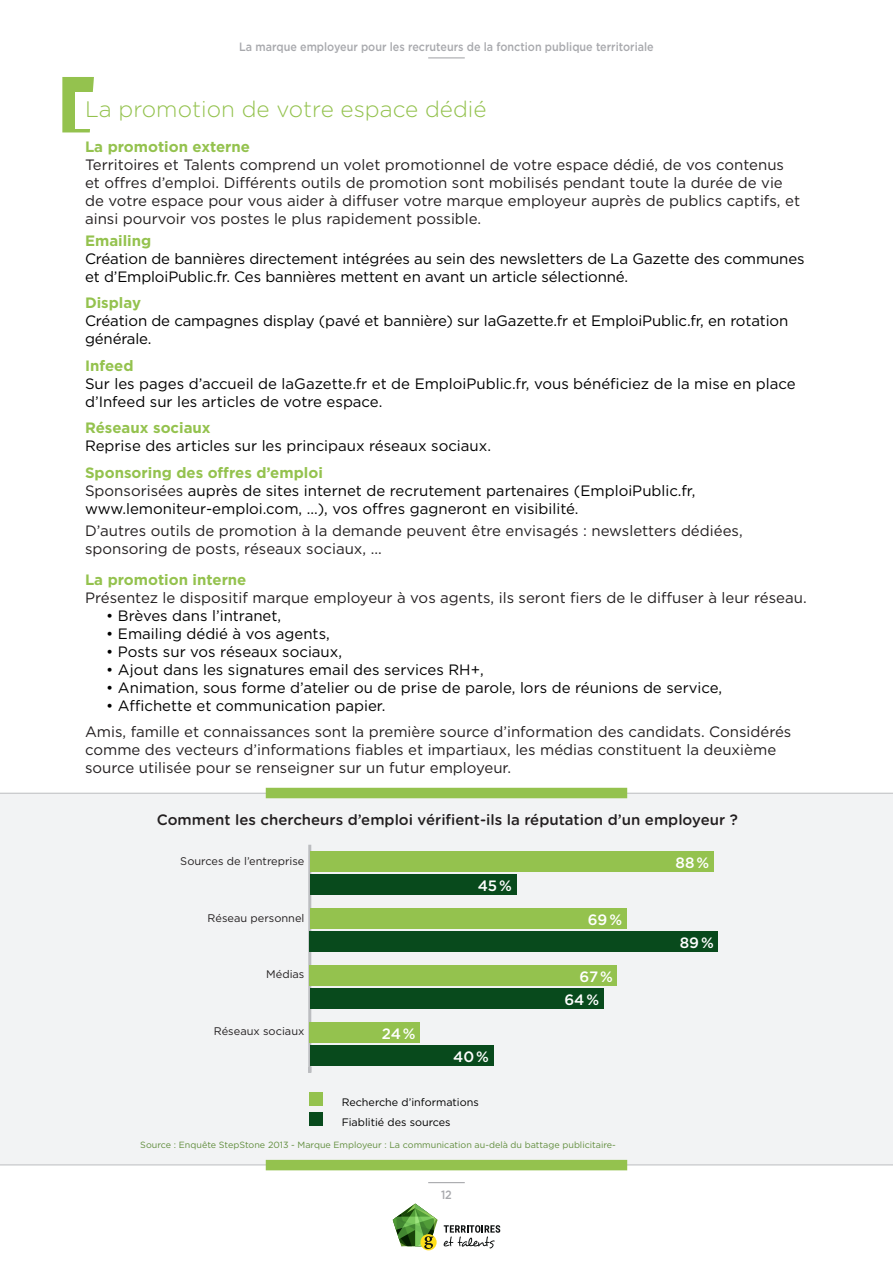
<style>
.page{position:relative;width:893px;height:1263px;background:#fff}
.page>*{position:absolute;margin:0;border:0;box-sizing:border-box;transform-origin:0 0}
.t1{font:300 22.5px "Gotham Rounded";color:#94c24e}
.t2{font:15px/18px "Gotham";color:#000}
.t3{font:15px/18px "Gotham";color:#231f20}
.t4{font:700 15px "Gotham";color:#94c24e}
.t5{font:500 15px "Gotham Rounded";color:#231f20}
.t6{font:500 15px "Gotham";color:#fff}
.t7{font:500 12px "Gotham";color:#a8a9ad;scale:.9 1}
.t8{font:10.95px "Gotham";color:#231f20}
.t9{font:10.8px/20.4px "Gotham";color:#000}
.t10{font:9px "Gotham";color:#618d3d}
.s1{font-weight:700;color:#94c24e}
.s2{color:#231f20}
</style>
<div class="page">
<hr style="left:428px;top:1182px;width:37px;height:1px;background:#a8a9ad">
<hr style="left:428px;top:57px;width:37px;height:1px;background:#a8a9ad">
<svg style="left:444px;top:1225px;width:56px;height:23px"></svg>
<div style="left:420px;top:1234px;width:17px;height:16px;background:#ffdf1b;border-radius:50%"></div>
<svg style="left:393px;top:1203px;width:45px;height:46px"></svg>
<svg style="left:62px;top:77px;width:32px;height:55px"></svg>
<div style="left:75px;top:92px;width:37px;height:36px;background:#fff"></div>
<div style="left:0;top:793px;width:893px;height:372px;background:#f2f3f4"></div>
<hr style="left:308px;top:845px;width:3px;height:228px;background:#bcbdc0">
<div style="left:310px;top:874px;width:206px;height:21px;background:#084a1c"></div>
<div style="left:310px;top:931px;width:408px;height:21px;background:#084a1c"></div>
<div style="left:310px;top:988px;width:293px;height:21px;background:#084a1c"></div>
<div style="left:310px;top:1045px;width:183px;height:21px;background:#084a1c"></div>
<div style="left:310px;top:851px;width:403px;height:21px;background:#94c24e"></div>
<div style="left:310px;top:908px;width:316px;height:21px;background:#94c24e"></div>
<div style="left:310px;top:965px;width:307px;height:21px;background:#94c24e"></div>
<div style="left:310px;top:1022px;width:110px;height:21px;background:#94c24e"></div>
<div style="left:309px;top:1092px;width:14px;height:14px;background:#94c24e"></div>
<div style="left:309px;top:1112px;width:14px;height:14px;background:#084a1c"></div>
<div style="left:266px;top:788px;width:361px;height:10px;background:#94c24e"></div>
<div style="left:266px;top:1160px;width:361px;height:10px;background:#94c24e"></div>
<p class="t7" style="left:239px;top:39px;width:462px">La marque employeur pour les recruteurs de la fonction publique territoriale</p>
<h1 class="t1" style="left:85px;top:94px;width:403px">La promotion de votre espace dédié</h1>
<p class="t4" style="left:85px;top:136px;width:167px">La promotion externe</p>
<p class="t3" style="left:85px;top:155px;width:716px">Territoires et Talents comprend un volet promotionnel de votre espace dédié, de vos contenus et offres d’emploi. Différents outils de promotion sont mobilisés pendant toute la durée de vie de votre espace pour vous aider à diffuser votre marque employeur auprès de publics captifs, et ainsi pourvoir vos postes le plus rapidement possible.</p>
<p class="t4" style="left:85px;top:231px;width:68px">Emailing</p>
<p class="t2" style="left:85px;top:249px;width:721px">Création de bannières directement intégrées au sein des newsletters de La Gazette des communes et d’EmploiPublic.fr. Ces bannières mettent en avant un article sélectionné.</p>
<p class="t4" style="left:85px;top:293px;width:58px">Display</p>
<p class="t2" style="left:85px;top:312px;width:705px">Création de campagnes display (pavé et bannière) sur laGazette.fr et EmploiPublic.fr, en rotation générale.</p>
<p class="t4" style="left:85px;top:356px;width:50px">Infeed</p>
<p class="t2" style="left:85px;top:374px;width:712px">Sur les pages d’accueil de laGazette.fr et de EmploiPublic.fr, vous bénéficiez de la mise en place d’Infeed sur les articles de votre espace.</p>
<p class="t4" style="left:85px;top:418px;width:127px">Réseaux sociaux</p>
<p class="t2" style="left:85px;top:437px;width:408px">Reprise des articles sur les principaux réseaux sociaux.</p>
<p class="t2" style="left:85px;top:463px;width:612px"><span class="s1">Sponsoring des offres d’emploi<br></span><span class="s2">Sponsorisées</span> auprès de sites internet de recrutement partenaires (EmploiPublic.fr, www.lemoniteur-emploi.com, ...), vos offres gagneront en visibilité.</p>
<p class="t3" style="left:85px;top:521px;width:659px">D’autres outils de promotion à la demande peuvent être envisagés : newsletters dédiées, sponsoring de posts, réseaux sociaux, ...</p>
<p class="t4" style="left:85px;top:570px;width:163px">La promotion interne</p>
<p class="t3" style="left:85px;top:588px;width:723px">Présentez le dispositif marque employeur à vos agents, ils seront fiers de le diffuser à leur réseau.</p>
<p class="t2" style="left:106px;top:606px;width:176px">• Brèves dans l’intranet,</p>
<p class="t2" style="left:106px;top:624px;width:225px">• Emailing dédié à vos agents,</p>
<p class="t2" style="left:106px;top:642px;width:237px">• Posts sur vos réseaux sociaux,</p>
<p class="t2" style="left:106px;top:660px;width:379px">• Ajout dans les signatures email des services RH+,</p>
<p class="t2" style="left:106px;top:678px;width:617px">• Animation, sous forme d’atelier ou de prise de parole, lors de réunions de service,</p>
<p class="t2" style="left:106px;top:696px;width:281px">• Affichette et communication papier.</p>
<p class="t3" style="left:85px;top:723px;width:708px">Amis, famille et connaissances sont la première source d’information des candidats. Considérés comme des vecteurs d’informations fiables et impartiaux, les médias constituent la deuxième source utilisée pour se renseigner sur un futur employeur.</p>
<p class="t5" style="left:157px;top:809px;width:582px">Comment les chercheurs d’emploi vérifient-ils la réputation d’un employeur ?</p>
<p class="t8" style="left:180px;top:854px;width:126px">Sources de l’entreprise</p>
<p class="t6" style="left:478px;top:875px;width:36px">45 %</p>
<p class="t8" style="left:208px;top:911px;width:98px">Réseau personnel</p>
<p class="t6" style="left:588px;top:910px;width:36px">69 %</p>
<p class="t8" style="left:266px;top:967px;width:40px">Médias</p>
<p class="t6" style="left:579px;top:967px;width:35px">67 %</p>
<p class="t6" style="left:564px;top:989px;width:36px">64 %</p>
<p class="t8" style="left:214px;top:1024px;width:92px">Réseaux sociaux</p>
<p class="t6" style="left:382px;top:1024px;width:35px">24 %</p>
<p class="t6" style="left:453px;top:1046px;width:37px">40 %</p>
<p class="t9" style="left:342px;top:1092px;width:139px">Recherche d’informations<br>Fiablitié des sources</p>
<p class="t10" style="left:140px;top:1139px;width:477px">Source : Enquête StepStone 2013 - Marque Employeur : La communication au-delà du battage publicitaire-</p>
<p class="t7" style="left:441px;top:1187px;width:14px">12</p>
<p class="t6" style="left:676px;top:853px;width:35px">88 %</p>
<p class="t6" style="left:680px;top:932px;width:35px">89 %</p>
</div>
